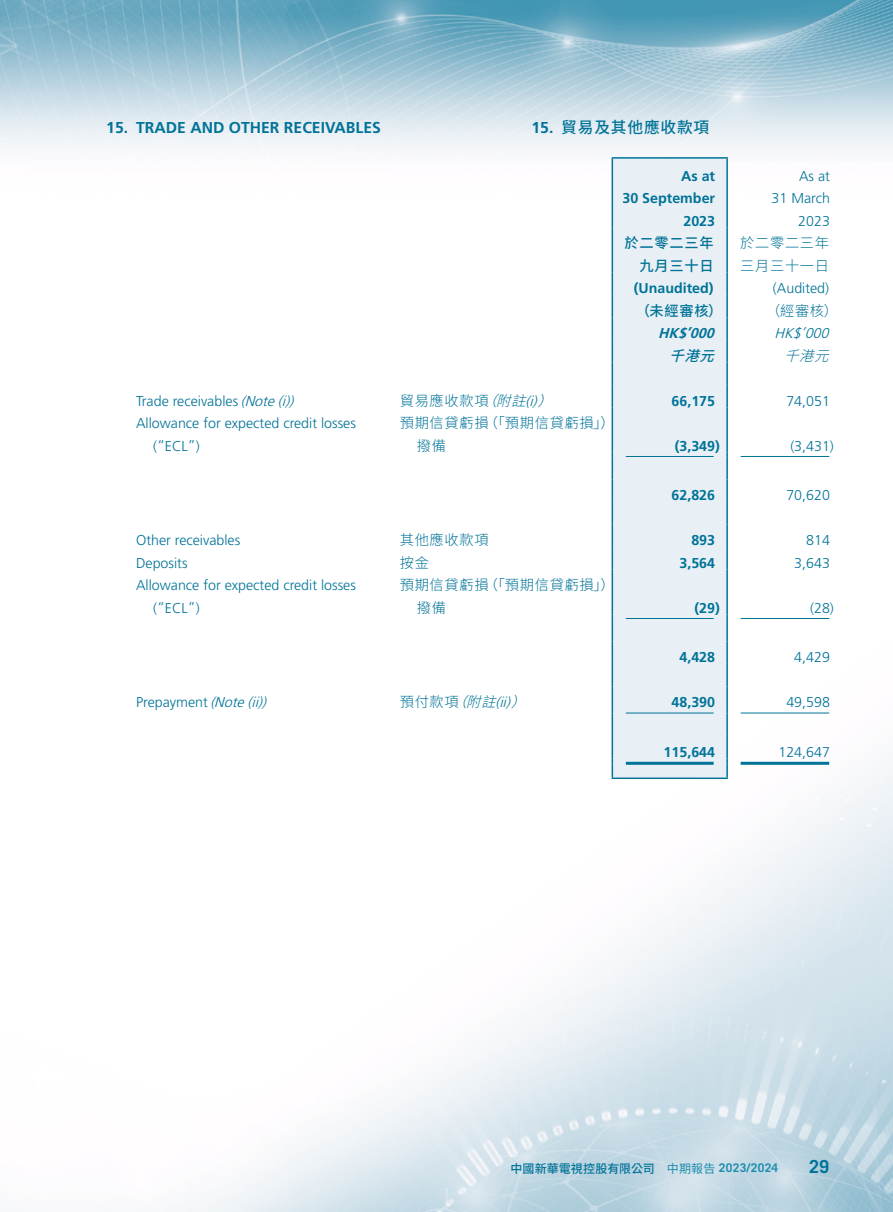
<style>
.page{position:relative;width:893px;height:1212px;background:#fff}
.page>*{position:absolute;margin:0;border:0;box-sizing:border-box;transform-origin:0 0}
.t1{font:700 18px "Trade Gothic LT Std";color:#007398}
.Heading_1{font:700 15.75px "Frutiger LT Std";color:#007398}
.C_Heading_1{font:500 15.75px "Source Han Sans TC";letter-spacing:.05em;color:#007398}
.Body_Text{font:300 14.25px/22.5px "Frutiger LT Std";color:#007398}
.Body_Text-2{font:300 14.25px/22.5px "Source Han Sans TC";letter-spacing:.05em;color:#007398}
.Body_Text-3{font:700 14.25px "Frutiger LT Std";color:#007398}
.Body_Text-4{font:500 14.25px "Source Han Sans TC";letter-spacing:.05em;color:#007398}
.Body_Text-5{font:italic 700 14.25px "Frutiger LT Std";color:#007398}
.Body_Text-6{font:italic 300 14.25px "Frutiger LT Std";color:#007398}
.Body_Text-7{font:italic 500 14.25px "Source Han Sans TC";color:#007398}
.Body_Text-8{font:italic 300 14.25px "Source Han Sans TC";color:#007398}
.t2{font:500 12px "Source Han Sans TC";color:#007398}
.s1{font-family:"Frutiger LT Std";font-weight:700}
.s2{font-style:italic}
.s3{font-family:"Frutiger LT Std";font-style:italic}
.s4{font-weight:400;color:#1f8dad}
.s5{font-family:"Trade Gothic LT Std";font-weight:700;color:#1f8dad}
</style>
<div class="page">
<img style="left:0;top:0;width:893px;height:1212px">
<div style="left:613px;top:159px;width:113px;height:618px;background:#e9f0f5"></div>
<hr style="left:612px;top:157px;width:116px;height:2px;background:#007398">
<hr style="left:612px;top:159px;width:1px;height:68px;background:#007398">
<hr style="left:726px;top:159px;width:2px;height:68px;background:#007398">
<hr style="left:612px;top:227px;width:1px;height:45px;background:#007398">
<hr style="left:726px;top:227px;width:2px;height:45px;background:#007398">
<hr style="left:726px;top:272px;width:2px;height:23px;background:#007398">
<hr style="left:726px;top:295px;width:2px;height:22px;background:#007398">
<hr style="left:726px;top:317px;width:2px;height:23px;background:#007398">
<hr style="left:726px;top:340px;width:2px;height:22px;background:#007398">
<hr style="left:726px;top:362px;width:2px;height:23px;background:#007398">
<svg style="left:612px;top:272px;width:1px;height:135px"></svg>
<hr style="left:726px;top:385px;width:2px;height:22px;background:#007398">
<hr style="left:612px;top:407px;width:1px;height:45px;background:#007398">
<hr style="left:726px;top:407px;width:2px;height:45px;background:#007398">
<hr style="left:726px;top:457px;width:2px;height:22px;background:#007398">
<hr style="left:726px;top:479px;width:2px;height:23px;background:#007398">
<hr style="left:726px;top:502px;width:2px;height:22px;background:#007398">
<hr style="left:726px;top:524px;width:2px;height:23px;background:#007398">
<svg style="left:612px;top:452px;width:1px;height:117px"></svg>
<hr style="left:726px;top:547px;width:2px;height:22px;background:#007398">
<hr style="left:612px;top:569px;width:1px;height:45px;background:#007398">
<hr style="left:726px;top:569px;width:2px;height:45px;background:#007398">
<hr style="left:726px;top:619px;width:2px;height:22px;background:#007398">
<hr style="left:726px;top:641px;width:2px;height:23px;background:#007398">
<hr style="left:726px;top:664px;width:2px;height:22px;background:#007398">
<hr style="left:726px;top:686px;width:2px;height:23px;background:#007398">
<hr style="left:726px;top:713px;width:2px;height:23px;background:#007398">
<hr style="left:726px;top:736px;width:2px;height:22px;background:#007398">
<svg style="left:612px;top:614px;width:1px;height:163px"></svg>
<svg style="left:726px;top:758px;width:2px;height:19px"></svg>
<hr style="left:612px;top:777px;width:116px;height:2px;background:#007398">
<hr style="left:626px;top:456px;width:88px;height:1px;background:#007398">
<hr style="left:741px;top:456px;width:88px;height:1px;background:#007398">
<hr style="left:626px;top:618px;width:88px;height:1px;background:#007398">
<hr style="left:741px;top:618px;width:88px;height:1px;background:#007398">
<hr style="left:626px;top:713px;width:88px;height:1px;background:#007398">
<hr style="left:741px;top:713px;width:88px;height:1px;background:#007398">
<hr style="left:626px;top:762px;width:88px;height:3px;background:#007398">
<hr style="left:741px;top:762px;width:88px;height:3px;background:#007398">
<p class="Heading_1" style="left:106px;top:118px;width:276px">15. TRADE AND OTHER RECEIVABLES</p>
<p class="C_Heading_1" style="left:531px;top:118px;width:179px"><span class="s1">15.</span> 貿易及其他應收款項</p>
<p class="Body_Text-3" style="left:681px;top:167px;width:36px">As at</p>
<p class="Body_Text-3" style="left:622px;top:190px;width:94px">30 September</p>
<p class="Body_Text-3" style="left:683px;top:212px;width:33px">2023</p>
<p class="Body_Text-4" style="left:625px;top:235px;width:91px">於二零二三年</p>
<p class="Body_Text-4" style="left:639px;top:257px;width:76px">九月三十日</p>
<p class="Body_Text" style="left:799px;top:165px;width:32px">As at</p>
<p class="Body_Text" style="left:772px;top:187px;width:60px">31 March</p>
<p class="Body_Text" style="left:798px;top:210px;width:33px">2023</p>
<p class="Body_Text-2" style="left:740px;top:232px;width:91px">於二零二三年</p>
<p class="Body_Text-2" style="left:740px;top:254px;width:91px">三月三十一日</p>
<p class="Body_Text-3" style="left:634px;top:280px;width:81px">(Unaudited)</p>
<p class="Body_Text" style="left:773px;top:277px;width:58px">(Audited)</p>
<p class="Body_Text-4" style="left:636px;top:302px;width:88px">（未經審核）</p>
<p class="Body_Text-2" style="left:766px;top:299px;width:73px">（經審核）</p>
<p class="Body_Text-5" style="left:658px;top:325px;width:61px">HK$’000</p>
<p class="Body_Text-6" style="left:775px;top:325px;width:60px">HK$’000</p>
<p class="Body_Text-7" style="left:669px;top:347px;width:57px">千港元</p>
<p class="Body_Text-8" style="left:784px;top:347px;width:57px">千港元</p>
<p class="Body_Text" style="left:136px;top:390px;width:163px">Trade receivables <span class="s2">(Note(i))</span></p>
<p class="Body_Text-2" style="left:400px;top:389px;width:165px">貿易應收款項<span class="s2">（附註</span><span class="s3">(i)</span><span class="s2">）</span></p>
<p class="Body_Text-3" style="left:672px;top:392px;width:45px">66,175</p>
<p class="Body_Text" style="left:786px;top:390px;width:45px">74,051</p>
<p class="Body_Text" style="left:153px;top:412px;width:204px;text-indent:-17px">Allowance for expected credit losses (“ECL”)</p>
<p class="Body_Text-2" style="left:417px;top:412px;width:200px;text-indent:-17px">預期信貸虧損（「預期信貸虧損」）撥備</p>
<p class="Body_Text-3" style="left:675px;top:437px;width:47px">(3,349)</p>
<p class="Body_Text" style="left:790px;top:435px;width:45px">(3,431)</p>
<p class="Body_Text-3" style="left:672px;top:487px;width:45px">62,826</p>
<p class="Body_Text" style="left:786px;top:484px;width:45px">70,620</p>
<p class="Body_Text" style="left:136px;top:529px;width:106px">Other receivables</p>
<p class="Body_Text-2" style="left:400px;top:529px;width:91px">其他應收款項</p>
<p class="Body_Text-3" style="left:691px;top:532px;width:25px">893</p>
<p class="Body_Text" style="left:806px;top:529px;width:25px">814</p>
<p class="Body_Text" style="left:136px;top:552px;width:53px">Deposits</p>
<p class="Body_Text-2" style="left:400px;top:551px;width:31px">按金</p>
<p class="Body_Text-3" style="left:679px;top:554px;width:37px">3,564</p>
<p class="Body_Text" style="left:794px;top:552px;width:37px">3,643</p>
<p class="Body_Text" style="left:153px;top:574px;width:204px;text-indent:-17px">Allowance for expected credit losses (“ECL”)</p>
<p class="Body_Text-2" style="left:417px;top:574px;width:200px;text-indent:-17px">預期信貸虧損（「預期信貸虧損」）撥備</p>
<p class="Body_Text-3" style="left:694px;top:599px;width:27px">(29)</p>
<p class="Body_Text" style="left:810px;top:597px;width:25px">(28)</p>
<p class="Body_Text-3" style="left:679px;top:649px;width:37px">4,428</p>
<p class="Body_Text" style="left:794px;top:646px;width:37px">4,429</p>
<p class="Body_Text" style="left:136px;top:691px;width:136px">Prepayment <span class="s2">(Note(ii))</span></p>
<p class="Body_Text-2" style="left:400px;top:691px;width:138px">預付款項<span class="s2">（附註</span><span class="s3">(ii)</span><span class="s2">）</span></p>
<p class="Body_Text-3" style="left:672px;top:694px;width:45px">48,390</p>
<p class="Body_Text" style="left:786px;top:691px;width:45px">49,598</p>
<p class="Body_Text-3" style="left:664px;top:743px;width:53px">115,644</p>
<p class="Body_Text" style="left:778px;top:741px;width:53px">124,647</p>
<p class="t2" style="left:511px;top:1162px;width:269px">中國新華電視控股有限公司　<span class="s4">中期報告</span> <span class="s5">2023/2024</span></p>
<p class="t1" style="left:809px;top:1155px;width:22px">29</p>
</div>
